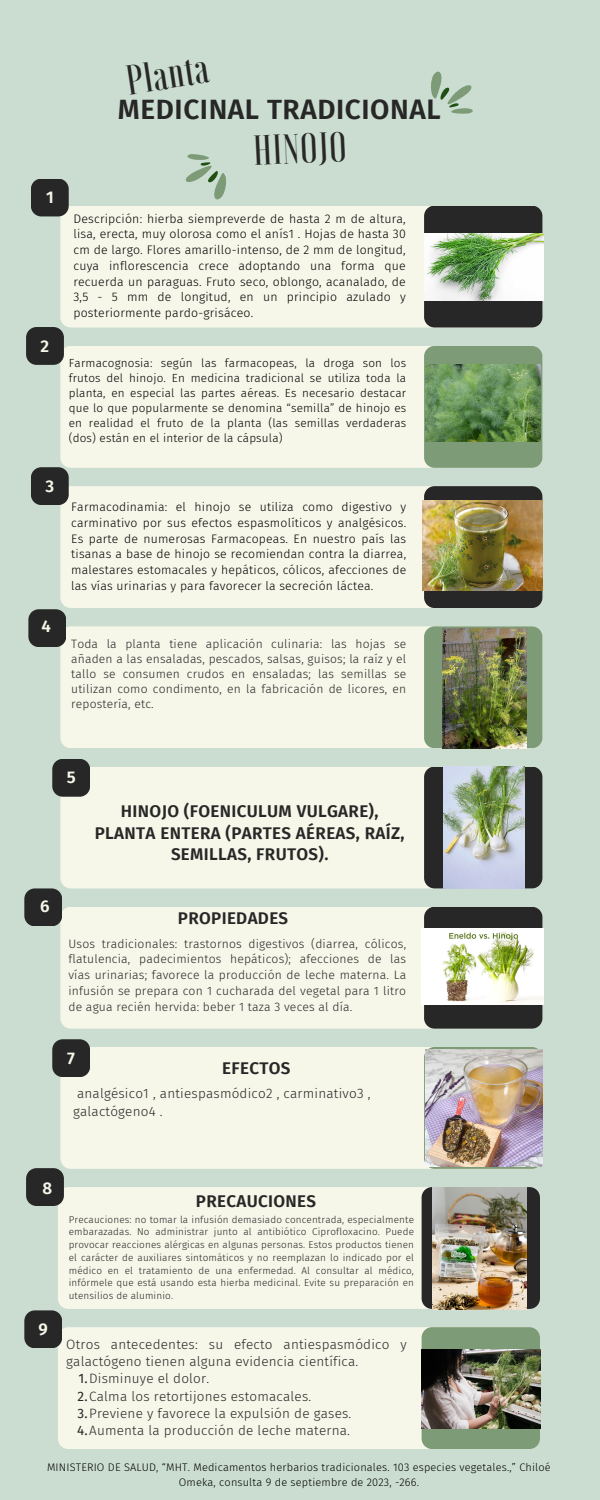
<style>
.page{position:relative;width:600px;height:1500px;background:#cbddd1}
.page>*{position:absolute;margin:0;border:0;box-sizing:border-box;transform-origin:0 0}
.t1{font:500 42px "Voga";color:#272727}
.t2{font:600 28px "Fira Sans";letter-spacing:.02em;color:#272727}
.t3{font:600 17px/21.8px "Fira Sans";letter-spacing:.02em;color:#272727;text-align:center}
.t4{font:600 17px "Fira Sans";color:#f6f6e9}
.t5{font:300 13.5px/17.2px "Fira Sans";letter-spacing:.015em;color:#272727}
.t6{font:300 12.3px/15.8px "Fira Sans";letter-spacing:.015em;color:#000;text-align:justify}
.t7{font:300 12.2px/15.8px "Fira Sans";letter-spacing:.015em;color:#000;text-align:justify}
.t8{font:300 12.1px/15px "Fira Sans";letter-spacing:.015em;color:#272727;text-align:justify}
.t9{font:300 11.7px/15px "Fira Sans";letter-spacing:.015em;color:#000;text-align:justify}
.t10{font:300 11px/15.3px "Fira Sans";letter-spacing:.015em;color:#000;text-align:center}
.t11{font:300 9.9px/12.8px "Fira Sans";letter-spacing:.015em;color:#272727;text-align:justify}
.s1{font-weight:400}
</style>
<div class="page">
<div style="left:60px;top:206px;width:482px;height:121px;background:#f6f6e9;border-radius:11px"></div>
<div style="left:424px;top:206px;width:118px;height:121px;background:#272727"></div>
<svg style="left:31px;top:179px;width:38px;height:37px"></svg>
<div style="left:60px;top:346px;width:482px;height:122px;background:#f6f6e9;border-radius:11px"></div>
<svg style="left:26px;top:327px;width:38px;height:38px"></svg>
<svg style="left:424px;top:346px;width:118px;height:122px;background:#7d9b76"></svg>
<div style="left:60px;top:486px;width:482px;height:122px;background:#f6f6e9;border-radius:11px"></div>
<svg style="left:31px;top:467px;width:38px;height:38px"></svg>
<svg style="left:424px;top:486px;width:118px;height:122px;background:#2f2f2d"></svg>
<div style="left:60px;top:626px;width:482px;height:122px;background:#f6f6e9;border-radius:11px"></div>
<svg style="left:28px;top:609px;width:38px;height:38px"></svg>
<svg style="left:424px;top:626px;width:118px;height:122px;background:#809d79"></svg>
<div style="left:60px;top:767px;width:482px;height:121px;background:#f6f6e9;border-radius:11px"></div>
<svg style="left:52px;top:759px;width:38px;height:38px"></svg>
<svg style="left:424px;top:767px;width:118px;height:121px;background:#2e2f2f"></svg>
<div style="left:60px;top:907px;width:482px;height:122px;background:#f6f6e9;border-radius:11px"></div>
<svg style="left:24px;top:888px;width:38px;height:38px"></svg>
<svg style="left:424px;top:907px;width:118px;height:122px;background:#343434"></svg>
<div style="left:60px;top:1047px;width:482px;height:122px;background:#f6f6e9;border-radius:11px"></div>
<svg style="left:52px;top:1039px;width:38px;height:38px"></svg>
<svg style="left:424px;top:1047px;width:118px;height:122px"></svg>
<div style="left:58px;top:1327px;width:482px;height:122px;background:#f6f6e9;border-radius:10px"></div>
<svg style="left:24px;top:1310px;width:38px;height:38px"></svg>
<div style="left:422px;top:1327px;width:118px;height:122px;background:#7d9b76"></div>
<div style="left:58px;top:1187px;width:482px;height:122px;background:#f6f6e9;border-radius:10px"></div>
<svg style="left:26px;top:1168px;width:38px;height:38px"></svg>
<div style="left:422px;top:1187px;width:118px;height:122px;background:#272727"></div>
<svg style="left:185px;top:154px;width:41px;height:46px"></svg>
<svg style="left:431px;top:71px;width:42px;height:43px"></svg>
<img style="left:424px;top:234px;width:119px;height:67px">
<img style="left:425px;top:365px;width:115px;height:76px">
<img style="left:423px;top:500px;width:120px;height:90px">
<img style="left:442px;top:628px;width:85px;height:120px">
<img style="left:443px;top:767px;width:81px;height:122px">
<img style="left:422px;top:929px;width:121px;height:75px">
<img style="left:426px;top:1049px;width:117px;height:117px">
<img style="left:432px;top:1187px;width:95px;height:122px">
<img style="left:422px;top:1349px;width:118px;height:79px">
<p class="t1" style="left:123px;top:60px;width:84px;rotate:-9deg">Planta</p>
<p class="t2" style="left:118px;top:92px;width:324px">MEDICINAL TRADICIONAL</p>
<p class="t4" style="left:46px;top:187px;width:9px">1</p>
<p class="t4" style="left:41px;top:336px;width:10px">2</p>
<p class="t4" style="left:45px;top:476px;width:10px">3</p>
<p class="t4" style="left:42px;top:616px;width:11px">4</p>
<p class="t1" style="left:252px;top:130px;width:95px;rotate:-3deg">HINOJO</p>
<p class="t6" style="left:73px;top:211px;width:334px">Descripción: hierba siempreverde de hasta 2 m de altura, lisa, erecta, muy olorosa como el anís1 . Hojas de hasta 30 cm de largo. Flores amarillo-intenso, de 2 mm de longitud, cuya inflorescencia crece adoptando una forma que recuerda un paraguas. Fruto seco, oblongo, acanalado, de 3,5 - 5 mm de longitud, en un principio azulado y posteriormente pardo-grisáceo.</p>
<p class="t9" style="left:69px;top:355px;width:339px">Farmacognosia: según las farmacopeas, la droga son los frutos del hinojo. En medicina tradicional se utiliza toda la planta, en especial las partes aéreas. Es necesario destacar que lo que popularmente se denomina “semilla” de hinojo es en realidad el fruto de la planta (las semillas verdaderas (dos) están en el interior de la cápsula)</p>
<p class="t7" style="left:71px;top:499px;width:337px">Farmacodinamia: el hinojo se utiliza como digestivo y carminativo por sus efectos espasmolíticos y analgésicos.<br>Es parte de numerosas Farmacopeas. En nuestro país las tisanas a base de hinojo se recomiendan contra la diarrea, malestares estomacales y hepáticos, cólicos, afecciones de las vías urinarias y para favorecer la secreción láctea.</p>
<p class="t8" style="left:71px;top:637px;width:337px">Toda la planta tiene aplicación culinaria: las hojas se añaden a las ensaladas, pescados, salsas, guisos; la raíz y el tallo se consumen crudos en ensaladas; las semillas se utilizan como condimento, en la fabricación de licores, en repostería, etc.</p>
<p class="t4" style="left:40px;top:897px;width:11px">6</p>
<p class="t4" style="left:67px;top:767px;width:10px">5</p>
<p class="t3" style="left:95px;top:800px;width:311px">HINOJO (FOENICULUM VULGARE),<br>PLANTA ENTERA (PARTES AÉREAS, RAÍZ,<br>SEMILLAS, FRUTOS).</p>
<p class="t3" style="left:178px;top:908px;width:112px">PROPIEDADES</p>
<p class="t8" style="left:68px;top:936px;width:339px;line-height:15.8px">Usos tradicionales: trastornos digestivos (diarrea, cólicos, flatulencia, padecimientos hepáticos); afecciones de las vías urinarias; favorece la producción de leche materna. La infusión se prepara con 1 cucharada del vegetal para 1 litro de agua recién hervida: beber 1 taza 3 veces al día.</p>
<p class="t4" style="left:67px;top:1048px;width:9px">7</p>
<p class="t5" style="left:73px;top:1085px;width:299px">analgésico1 , antiespasmódico2 , carminativo3 , galactógeno4 .</p>
<p class="t3" style="left:222px;top:1057px;width:70px">EFECTOS</p>
<p class="t4" style="left:42px;top:1178px;width:11px">8</p>
<p class="t4" style="left:39px;top:1319px;width:11px">9</p>
<p class="t3" style="left:196px;top:1191px;width:122px">PRECAUCIONES</p>
<p class="t11" style="left:69px;top:1213px;width:347px">Precauciones: no tomar la infusión demasiado concentrada, especialmente embarazadas. No administrar junto al antibiótico Ciprofloxacino. Puede provocar reacciones alérgicas en algunas personas. Estos productos tienen el carácter de auxiliares sintomáticos y no reemplazan lo indicado por el médico en el tratamiento de una enfermedad. Al consultar al médico, infórmele que está usando esta hierba medicinal. Evite su preparación en utensilios de aluminio.</p>
<p class="t5" style="left:66px;top:1336px;width:342px">Otros antecedentes: su efecto antiespasmódico y galactógeno tienen alguna evidencia científica.</p>
<p class="t5" style="left:78px;top:1370px;width:132px"><span class="s1">1.</span>Disminuye el dolor.</p>
<p class="t5" style="left:78px;top:1388px;width:235px"><span class="s1">2.</span>Calma los retortijones estomacales.</p>
<p class="t5" style="left:77px;top:1405px;width:275px"><span class="s1">3.</span>Previene y favorece la expulsión de gases.</p>
<p class="t5" style="left:77px;top:1422px;width:275px"><span class="s1">4.</span>Aumenta la producción de leche materna.</p>
<p class="t10" style="left:47px;top:1460px;width:505px">MINISTERIO DE SALUD, “MHT. Medicamentos herbarios tradicionales. 103 especies vegetales.,” Chiloé<br>Omeka, consulta 9 de septiembre de 2023, -266.</p>
</div>
